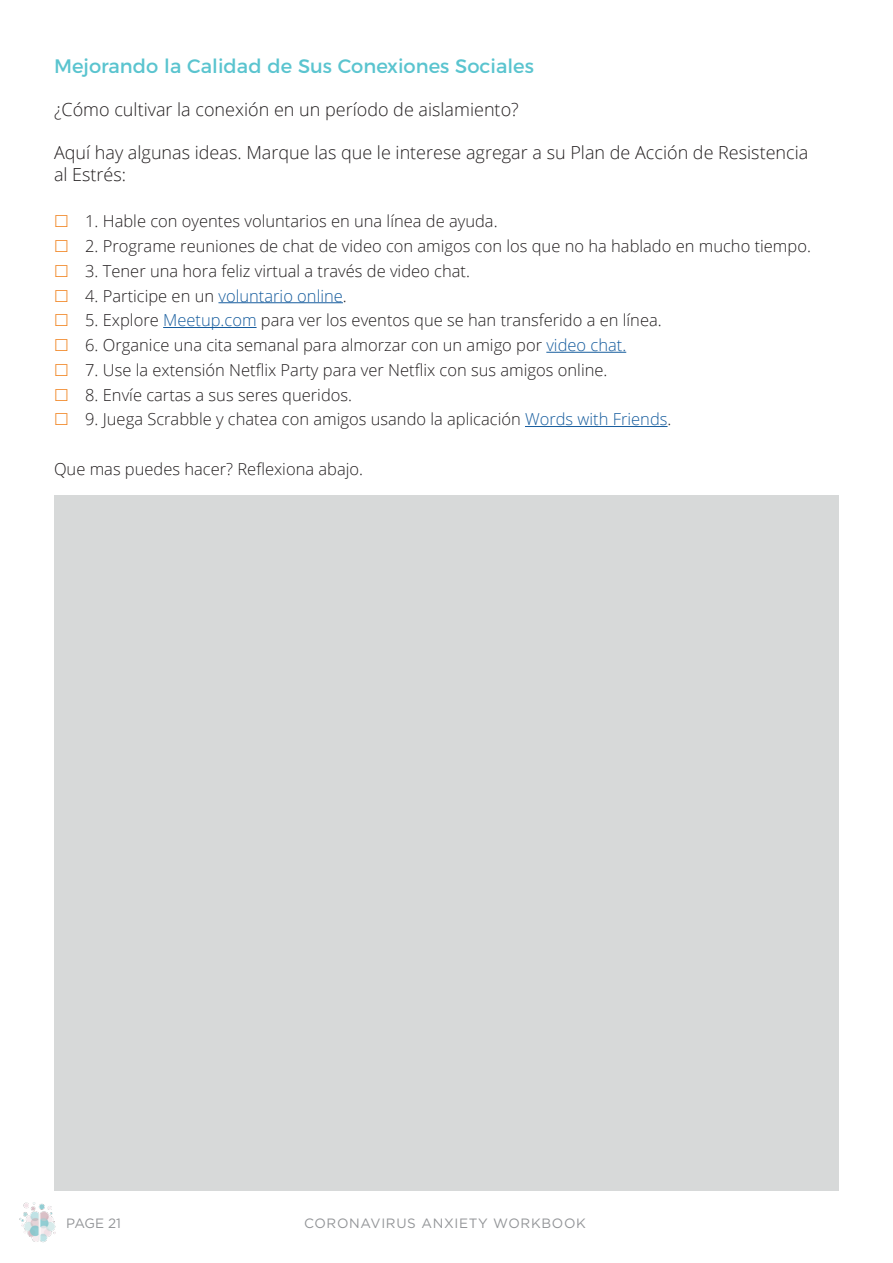
<style>
.page{position:relative;width:893px;height:1263px;background:#fff}
.page>*{position:absolute;margin:0;border:0;box-sizing:border-box;transform-origin:0 0}
.t1{font:19.5px "Montserrat";color:#5ac4cf}
.t2{font:300 18px "Open Sans";color:#231f20}
.t3{font:300 16.5px "Open Sans";color:#231f20}
.t4{font:13.5px "Gotham";letter-spacing:.05em;color:#939598}
.s1{color:#175d9e}
</style>
<div class="page">
<img style="left:19px;top:1202px;width:37px;height:41px">
<hr style="left:218px;top:302px;width:125px;height:1px;background:#175d9e">
<hr style="left:163px;top:327px;width:94px;height:1px;background:#175d9e">
<hr style="left:546px;top:352px;width:80px;height:1px;background:#175d9e">
<hr style="left:525px;top:426px;width:142px;height:1px;background:#175d9e">
<div style="left:54px;top:495px;width:785px;height:696px;background:#d7d9d9"></div>
<p class="t1" style="left:54px;top:50px;width:481px">Mejorando la Calidad de Sus Conexiones Sociales</p>
<p class="t2" style="left:54px;top:97px;width:466px">¿Cómo cultivar la conexión en un período de aislamiento?</p>
<p class="t2" style="left:54px;top:140px;width:756px">Aquí hay algunas ideas. Marque las que le interese agregar a su Plan de Acción de Resistencia</p>
<p class="t2" style="left:54px;top:162px;width:74px">al Estrés:</p>
<p class="t3" style="left:85px;top:210px;width:414px">1. Hable con oyentes voluntarios en una línea de ayuda.</p>
<p class="t3" style="left:85px;top:235px;width:727px">2. Programe reuniones de chat de video con amigos con los que no ha hablado en mucho tiempo.</p>
<p class="t3" style="left:85px;top:259px;width:386px">3. Tener una hora feliz virtual a través de video chat.</p>
<p class="t3" style="left:85px;top:284px;width:263px">4. Participe en un <span class="s1">voluntario online</span>.</p>
<p class="t3" style="left:85px;top:309px;width:578px">5. Explore <span class="s1">Meetup.com</span> para ver los eventos que se han transferido a en línea.</p>
<p class="t3" style="left:85px;top:334px;width:543px">6. Organice una cita semanal para almorzar con un amigo por <span class="s1">video chat.</span></p>
<p class="t3" style="left:85px;top:358px;width:524px">7. Use la extensión Netflix Party para ver Netflix con sus amigos online.</p>
<p class="t3" style="left:85px;top:383px;width:268px">8. Envíe cartas a sus seres queridos.</p>
<p class="t3" style="left:85px;top:408px;width:588px">9. Juega Scrabble y chatea con amigos usando la aplicación <span class="s1">Words with Friends</span>.</p>
<p class="t3" style="left:54px;top:457px;width:311px">Que mas puedes hacer? Reflexiona abajo.</p>
<p class="t4" style="left:66px;top:1214px;width:56px">PAGE 21</p>
<p class="t4" style="left:304px;top:1214px;width:283px">CORONAVIRUS ANXIETY WORKBOOK</p>
</div>
